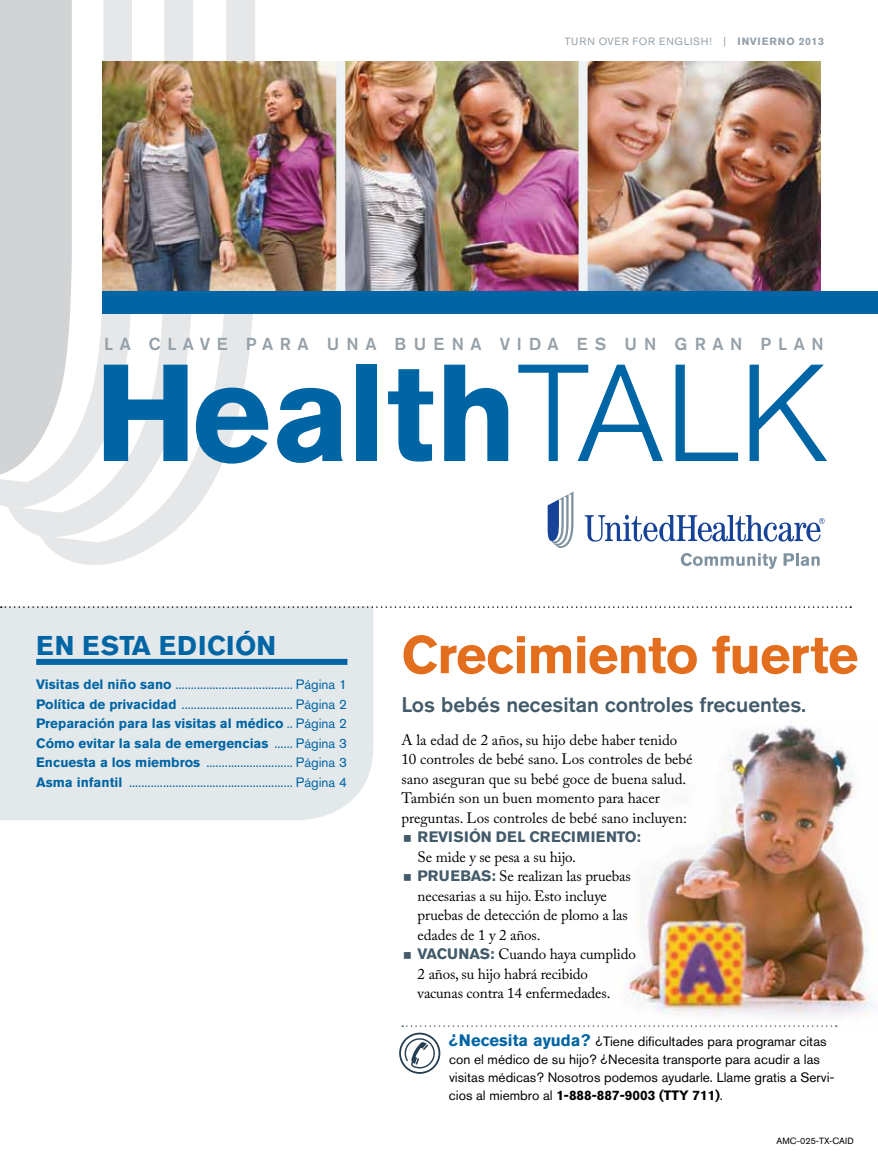
<style>
.page{position:relative;width:878px;height:1161px;background:#fff}
.page>*{position:absolute;margin:0;border:0;box-sizing:border-box;transform-origin:0 0}
.t1{font:700 136.5px "Akzidenz Grotesk BE";letter-spacing:-.015em;color:#0065a4}
.t2{font:700 52.5px "Akzidenz Grotesk BE";letter-spacing:-.02em;color:#e36f1e}
.t3{font:700 27px "Akzidenz Grotesk BE";color:#0065a4}
.t4{font:500 21px "Akzidenz Grotesk BE";color:#425a69}
.t5{font:500 17.25px "Akzidenz Grotesk BE";letter-spacing:.38em;color:#95a0a9}
.t6{font:15px/19.5px "Adobe Caslon Pro";letter-spacing:-.005em;color:#000}
.t7{font:700 15px "Akzidenz Grotesk BE";letter-spacing:.02em;color:#425a69}
.t8{font:13.5px/19.5px "Akzidenz Grotesk BE";color:#0065a4;text-align:justify}
.t9{font:13.5px/18px "Akzidenz Grotesk BE";color:#000}
.t10{font:10.5px "Akzidenz Grotesk BE";letter-spacing:.08em;color:#95a0a9}
.t11{font:9px "Akzidenz Grotesk BE";color:#000}
.s1{font-weight:700}
.s2{font-weight:300}
.s3{font-family:"Akzidenz Grotesk BE";font-weight:700;color:#425a69}
.s4{font-weight:700;font-size:16.5px;color:#0065a4}
</style>
<div class="page">
<div style="left:0;top:606px;width:373px;height:214px;background:#e3e8eb"></div>
<div style="left:36px;top:659px;width:311px;height:6px;background:#0065a4"></div>
<img style="left:619px;top:722px;width:258px;height:305px">
<svg style="left:402px;top:1025px;width:434px;height:2px"></svg>
<svg style="left:399px;top:1033px;width:41px;height:41px"></svg>
<div style="left:0;top:0;width:8px;height:507px;background:#d1d3d4"></div>
<svg style="left:8px;top:0;width:32px;height:536px;background:#d5d7d8"></svg>
<svg style="left:40px;top:0;width:215px;height:565px"></svg>
<svg style="left:584px;top:515px;width:240px;height:27px"></svg>
<svg style="left:547px;top:492px;width:26px;height:56px"></svg>
<svg style="left:680px;top:553px;width:97px;height:16px"></svg>
<svg style="left:783px;top:553px;width:36px;height:13px"></svg>
<svg style="left:1px;top:606px;width:850px;height:2px"></svg>
<img style="left:103px;top:61px;width:233px;height:230px">
<img style="left:345px;top:61px;width:233px;height:230px">
<img style="left:587px;top:61px;width:233px;height:230px">
<div style="left:336px;top:61px;width:9px;height:242px;background:#eff2f4"></div>
<div style="left:578px;top:61px;width:9px;height:242px;background:#eff2f4"></div>
<div style="left:103px;top:291px;width:775px;height:23px;background:#0065a4"></div>
<p class="t10" style="left:565px;top:35px;width:260px">Tu rn over for eng lish ! | <span class="s1">INVIERNO 2013</span></p>
<p class="t5" style="left:104px;top:333px;width:14px">LA</p>
<p class="t5" style="left:149px;top:333px;width:676px">Clave para una b uena vida es un gran plan</p>
<h1 class="t1" style="left:94px;top:334px;width:736px">Health<span class="s2">TALK</span></h1>
<h3 class="t3" style="left:36px;top:630px;width:140px">En esta edición</h3>
<p class="t8" style="left:36px;top:675px;width:312px"><span class="s1">Visitas del niño sano</span> ...................................... Página 1<br><span class="s1">Política de privacidad</span> .................................... Página 2<br><span class="s1">Preparación para las visitas al médico</span> .. Página 2<br><span class="s1">Cómo evitar la sala de emergencias</span> ...... Página 3<br><span class="s1">Encuesta a los miembros</span> ............................ Página 3<br><span class="s1">Asma infantil</span> ..................................................... Página 4</p>
<h2 class="t2" style="left:401px;top:625px;width:458px">Crecimiento fuerte</h2>
<h3 class="t4" style="left:401px;top:692px;width:406px">Los bebés necesitan controles frecuentes.</h3>
<p class="t6" style="left:401px;top:730px;width:292px">A la edad de 2 años, su hijo debe haber tenido 10 controles de bebé sano. Los controles de bebé sano aseguran que su bebé goce de buena salud.<br>También son un buen momento para hacer preguntas. Los controles de bebé sano incluyen:</p>
<p class="t7" style="left:417px;top:829px;width:225px">REVISIÓN DEL CRECIMIENTO:</p>
<p class="t6" style="left:417px;top:847px;width:220px">Se mide y se pesa a su hijo.<br><span class="s3">PRU EBAS:</span> Se realizan las pruebas necesarias a su hijo. Esto incluye pruebas de detección de plomo a las edades de 1 y 2 años.<br><span class="s3">VACU NAS:</span> Cuando haya cumplido<br>2 años, su hijo habrá recibido vacunas contra 14 enfermedades.</p>
<p class="t9" style="left:449px;top:1033px;width:387px"><span class="s4">¿Necesita ayuda?</span> ¿Tiene dificultades para programar citas con el médico de su hijo? ¿Necesita transporte para acudir a las visitas médicas? Nosotros podemos ayudarle. Llame gratis a Servi&shy;cios al miembro al <span class="s1">1-888-887-9003 (TTY 711)</span>.</p>
<p class="t11" style="left:776px;top:1136px;width:79px">AMC-025-TX-CAID</p>
</div>
